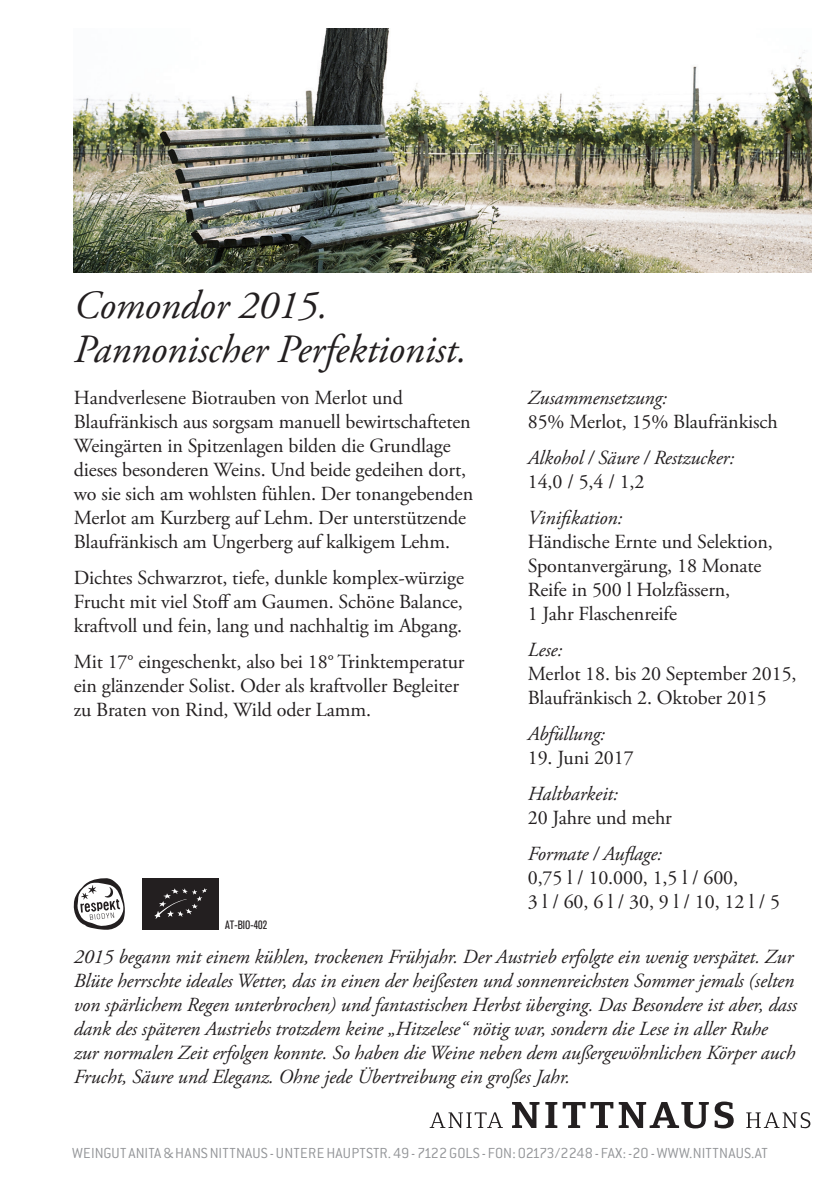
<style>
.page{position:relative;width:840px;height:1191px;background:#fff}
.page>*{position:absolute;margin:0;border:0;box-sizing:border-box;transform-origin:0 0}
.t1{font:italic 40px/44px "Adobe Garamond Pro";letter-spacing:-.005em;color:#231f20}
.t2{font:20px/24px "Adobe Garamond Pro";letter-spacing:-.005em;color:#231f20}
.t3{font:italic 20px/24px "Adobe Garamond Pro";letter-spacing:-.005em;color:#231f20}
.t4{font:300 16px "Conduit ITC";color:#939598}
.t5{font:300 16px "Conduit ITC";letter-spacing:.02em;color:#939598}
.t6{font:12px "Akzidenz Grot Con BQ";color:#231f20}
</style>
<div class="page">
<svg style="left:429px;top:1112px;width:73px;height:16px"></svg>
<svg style="left:512px;top:1102px;width:27px;height:26px"></svg>
<svg style="left:545px;top:1102px;width:163px;height:26px"></svg>
<svg style="left:714px;top:1101px;width:19px;height:27px"></svg>
<svg style="left:746px;top:1112px;width:63px;height:16px"></svg>
<img style="left:74px;top:28px;width:737px;height:244px">
<div style="left:142px;top:878px;width:76px;height:51px;background:#231f20"></div>
<svg style="left:154px;top:888px;width:53px;height:31px"></svg>
<svg style="left:73px;top:878px;width:52px;height:52px"></svg>
<h1 class="t1" style="left:74px;top:285px;width:394px">Comondor 2015.<br>Pannonischer Perfektionist.</h1>
<p class="t2" style="left:74px;top:386px;width:401px">Handverlesene Biotrauben von Merlot und Blaufränkisch aus sorgsam manuell bewirtschafteten Weingärten in Spitzenlagen bilden die Grundlage dieses besonderen Weins. Und beide gedeihen dort, wo sie sich am wohlsten fühlen. Der tonangebenden Merlot am Kurzberg auf Lehm. Der unterstützende Blaufränkisch am Ungerberg auf kalkigem Lehm.</p>
<p class="t2" style="left:74px;top:566px;width:391px;text-align:justify">Dichtes Schwarzrot, tiefe, dunkle komplex-würzige Frucht mit viel Stoff am Gaumen. Schöne Balance, kraftvoll und fein, lang und nachhaltig im Abgang.</p>
<p class="t2" style="left:74px;top:650px;width:392px">Mit 17° eingeschenkt, also bei 18° Trinktemperatur ein glänzender Solist. Oder als kraftvoller Begleiter zu Braten von Rind, Wild oder Lamm.</p>
<p class="t6" style="left:225px;top:918px;width:43px">AT-BIO-402</p>
<p class="t3" style="left:527px;top:386px;width:141px">Zusammensetzung:</p>
<p class="t2" style="left:527px;top:410px;width:251px">85% Merlot, 15% Blaufränkisch</p>
<p class="t3" style="left:527px;top:446px;width:208px">Alkohol / Säure / Restzucker:</p>
<p class="t2" style="left:527px;top:470px;width:118px">14,0 / 5,4 / 1,2</p>
<p class="t3" style="left:527px;top:506px;width:96px">Vinifikation:</p>
<p class="t2" style="left:527px;top:530px;width:246px">Händische Ernte und Selektion,<br>Spontanvergärung, 18 Monate<br>Reife in 500 l Holzfässern,<br>1 Jahr Flaschenreife</p>
<p class="t3" style="left:527px;top:638px;width:36px">Lese:</p>
<p class="t2" style="left:527px;top:662px;width:270px">Merlot 18. bis 20 September 2015,<br>Blaufränkisch 2. Oktober 2015</p>
<p class="t3" style="left:527px;top:722px;width:79px">Abfüllung:</p>
<p class="t2" style="left:527px;top:746px;width:107px">19. Juni 2017</p>
<p class="t3" style="left:527px;top:782px;width:92px">Haltbarkeit:</p>
<p class="t2" style="left:527px;top:806px;width:145px">20 Jahre und mehr</p>
<p class="t3" style="left:527px;top:842px;width:136px">Formate / Auflage:</p>
<p class="t2" style="left:527px;top:866px;width:254px">0,75 l / 10.000, 1,5 l / 600,<br>3 l / 60, 6 l / 30, 9 l / 10, 12 l / 5</p>
<p class="t3" style="left:74px;top:945px;width:724px">2015 begann mit einem kühlen, trockenen Frühjahr. Der Austrieb erfolgte ein wenig verspätet. Zur Blüte herrschte ideales Wetter, das in einen der heißesten und sonnenreichsten Sommer jemals (selten von spärlichem Regen unterbrochen) und fantastischen Herbst überging. Das Besondere ist aber, dass dank des späteren Austriebs trotzdem keine „Hitzelese“ nötig war, sondern die Lese in aller Ruhe zur normalen Zeit erfolgen konnte. So haben die Weine neben dem außergewöhnlichen Körper auch Frucht, Säure und Eleganz. Ohne jede Übertreibung ein großes Jahr.</p>
<p class="t5" style="left:72px;top:1144px;width:71px">WEINGUT ANITA</p>
<p class="t4" style="left:163px;top:1144px;width:63px">&amp; HANS NITTNAU</p>
<p class="t4" style="left:261px;top:1144px;width:408px">S - UNTE RE HAU PTSTR. 49 - 7122 GOLS - FON : 02173/2248 - FAX: -20 - WWW</p>
<p class="t4" style="left:689px;top:1144px;width:12px">.NITTNAU</p>
<p class="t4" style="left:743px;top:1144px;width:19px">S.AT</p>
</div>
